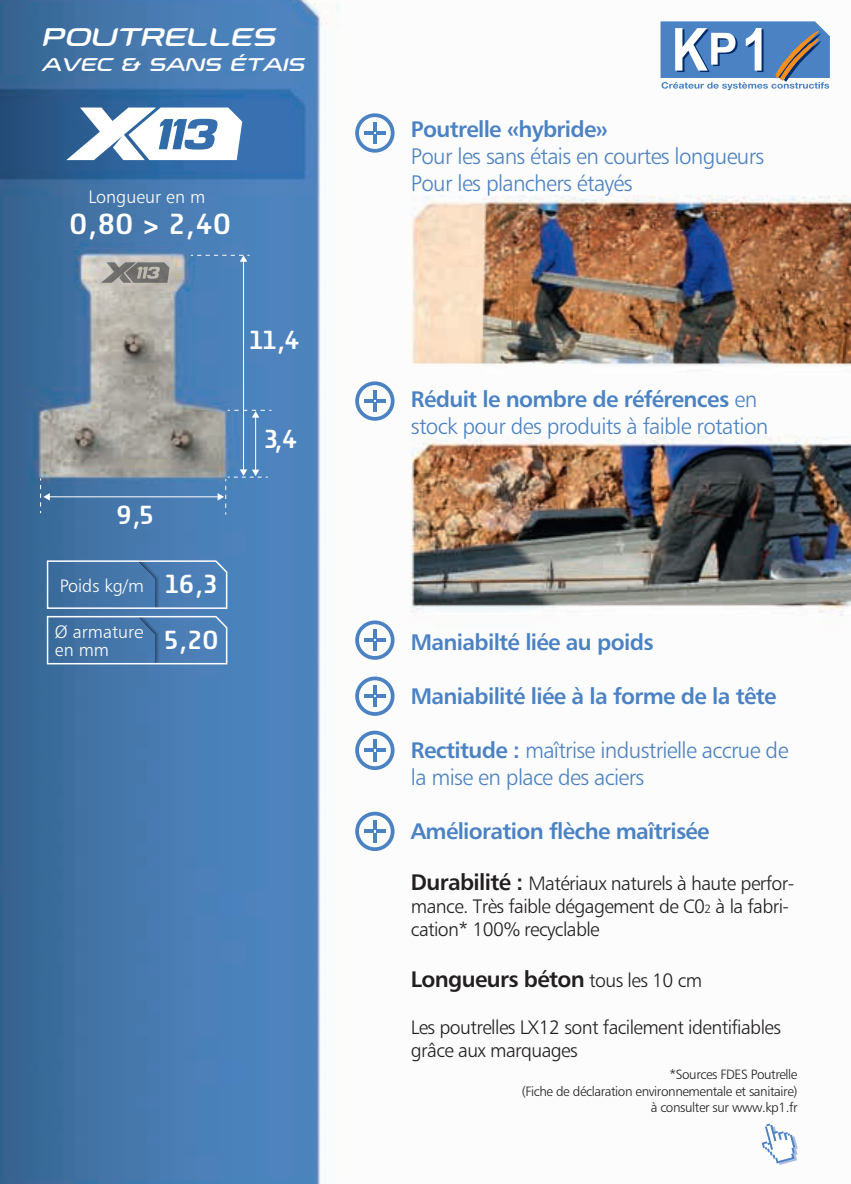
<style>
.page{position:relative;width:851px;height:1184px;background:#fff}
.page>*{position:absolute;margin:0;border:0;box-sizing:border-box;transform-origin:0 0}
.t1{font:30px "Dieselis Sans Two";color:#fff}
.t2{font:27px "Dieselis Sans Two";color:#fff}
.t3{font:27px "Snowslider Italique";letter-spacing:-.03em;color:#fff}
.t4{font:22.5px/27px "Humanist 777 BT Light B";letter-spacing:-.03em;color:#4b82c3}
.t5{font:22.5px "Humanist 777 BT Bold B";letter-spacing:-.03em;color:#4b82c3}
.t6{font:22.5px "Humanist 777 BT Bold B";letter-spacing:-.03em;color:#231f20}
.t7{font:19.5px/23.4px "Humanist 777 BT Light B";letter-spacing:-.03em;color:#231f20}
.t8{font:19.5px "Snowslider Italique";letter-spacing:-.03em;color:#fff}
.t9{font:18px/18px "Humanist 777 BT Light B";color:#fff}
.t10{font:13.5px/16.2px "Humanist 777 BT Light B";letter-spacing:-.03em;color:#231f20;text-align:right}
.s1{font-family:"Dieselis Sans Two";font-size:27px}
.s2{font-family:"Humanist 777 BT Light B"}
.s3{font-family:"Humanist 777 BT Bold B"}
.s4{font-family:"Humanist 777 BT Bold B";font-size:22.5px}
.s5{font-size:12px}
.s6{font-family:"Humanist 777 BT Light B";font-size:19.5px}
</style>
<div class="page">
<img style="left:0;top:0;width:851px;height:1183px">
<hr style="left:49px;top:496px;width:170px;height:1px;background:#fff">
<hr style="left:243px;top:260px;width:1px;height:210px;background:#fff">
<svg style="left:191px;top:255px;width:59px;height:7px"></svg>
<hr style="left:255px;top:416px;width:1px;height:54px;background:#fff">
<svg style="left:228px;top:410px;width:43px;height:7px"></svg>
<svg style="left:40px;top:478px;width:10px;height:35px"></svg>
<svg style="left:217px;top:469px;width:51px;height:45px;background:#5589bd"></svg>
<svg style="left:46px;top:559px;width:182px;height:50px;background:#5281b1"></svg>
<svg style="left:46px;top:615px;width:182px;height:50px;background:#5281b1"></svg>
<svg style="left:355px;top:113px;width:39px;height:40px"></svg>
<svg style="left:355px;top:381px;width:39px;height:39px"></svg>
<svg style="left:355px;top:620px;width:39px;height:39px"></svg>
<svg style="left:355px;top:676px;width:39px;height:39px"></svg>
<svg style="left:355px;top:730px;width:39px;height:39px"></svg>
<svg style="left:355px;top:811px;width:39px;height:39px"></svg>
<svg style="left:761px;top:1123px;width:36px;height:41px"></svg>
<svg style="left:660px;top:21px;width:169px;height:69px"></svg>
<svg style="left:66px;top:107px;width:176px;height:53px"></svg>
<svg style="left:101px;top:262px;width:68px;height:21px"></svg>
<h2 class="t3" style="left:43px;top:21px;width:236px">POUTRELLES</h2>
<p class="t8" style="left:43px;top:53px;width:264px">AVEC &amp; SANS ÉTAIS</p>
<p class="t9" style="left:88px;top:188px;width:118px">Longueur en m</p>
<h1 class="t1" style="left:69px;top:207px;width:164px">0,80 &gt; 2,40</h1>
<h2 class="t2" style="left:116px;top:500px;width:39px">9,5</h2>
<p class="t9" style="left:60px;top:576px;width:159px">Poids kg/m <span class="s1">16,3</span></p>
<h2 class="t2" style="left:164px;top:624px;width:56px">5,20</h2>
<p class="t9" style="left:55px;top:622px;width:89px">Ø armature en mm</p>
<h2 class="t2" style="left:250px;top:325px;width:52px">11,4</h2>
<h2 class="t2" style="left:264px;top:424px;width:35px">3,4</h2>
<p class="t5" style="left:411px;top:115px;width:198px">Poutrelle «hybride»</p>
<p class="t4" style="left:411px;top:142px;width:355px">Pour les sans étais en courtes longueurs<br>Pour les planchers étayés</p>
<p class="t5" style="left:411px;top:385px;width:348px">Réduit le nombre de références <span class="s2">en</span></p>
<p class="t4" style="left:411px;top:412px;width:359px">stock pour des produits à faible rotation</p>
<p class="t5" style="left:411px;top:628px;width:244px">Maniabilté liée au poids</p>
<p class="t5" style="left:411px;top:682px;width:367px">Maniabilité liée à la forme de la tête</p>
<p class="t4" style="left:411px;top:736px;width:379px"><span class="s3">Rectitude :</span> maîtrise industrielle accrue de la mise en place des aciers</p>
<p class="t5" style="left:411px;top:817px;width:300px">Amélioration flèche maîtrisée</p>
<p class="t7" style="left:411px;top:870px;width:385px"><span class="s4">Durabilité :</span> Matériaux naturels à haute perfor&shy;mance. Très faible dégagement de C0<span class="s5">2</span> à la fabri&shy;cation* 100% recyclable</p>
<p class="t6" style="left:411px;top:964px;width:293px">Longueurs béton <span class="s6">tous les 10 cm</span></p>
<p class="t7" style="left:411px;top:1014px;width:371px">Les poutrelles LX12 sont facilement identifiables grâce aux marquages</p>
<p class="t10" style="left:522px;top:1066px;width:277px">*Sources FDES Poutrelle<br>(Fiche de déclaration environnementale et sanitaire) à consulter sur www.kp1.fr</p>
</div>
